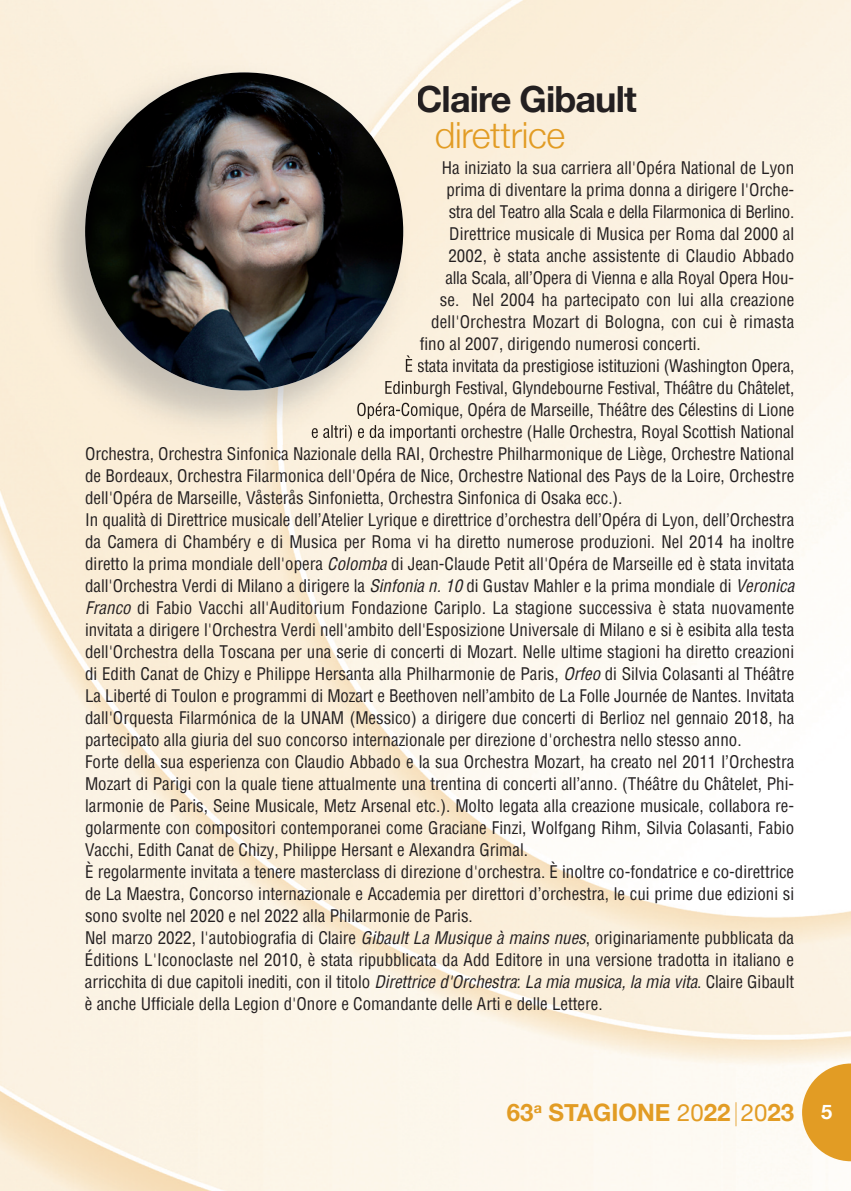
<style>
.page{position:relative;width:851px;height:1191px;background:#fff}
.page>*{position:absolute;margin:0;border:0;box-sizing:border-box;transform-origin:0 0}
.t1{font:700 36px "Helvetica Neue";letter-spacing:-.025em;color:#231f20}
.t2{font:300 36px "Helvetica Neue";letter-spacing:-.01em;color:#e29c24}
.t3{font:700 24px "Helvetica Neue";color:#e29c24}
.t4{font:condensed 17px "Helvetica";color:#231f20}
.t5{font:condensed 17px "Helvetica";letter-spacing:-.025em;color:#231f20}
.s1{font-style:italic}
.s2{font-weight:400}
.s3{font-size:20px;color:#fff}
</style>
<div class="page">
<img style="left:0;top:0;width:850px;height:1191px">
<svg style="left:802px;top:1063px;width:48px;height:98px"></svg>
<img style="left:31px;top:58px;width:386px;height:386px">
<img style="left:406px;top:355px;width:7px;height:17px">
<img style="left:385px;top:381px;width:32px;height:14px">
<img style="left:357px;top:403px;width:60px;height:16px">
<img style="left:312px;top:425px;width:72px;height:16px">
<img style="left:85px;top:72px;width:318px;height:318px;border-radius:50%">
<h1 class="t1" style="left:416px;top:77px;width:222px">Claire Gibault</h1>
<h1 class="t2" style="left:435px;top:113px;width:132px">direttrice</h1>
<p class="t4" style="left:441px;top:156px;width:354px">Ha iniziato la sua carriera all'Opéra National de Lyon</p>
<p class="t4" style="left:446px;top:178px;width:349px">prima di diventare la prima donna a dirigere l'Orche-</p>
<p class="t5" style="left:448px;top:200px;width:347px">stra del Teatro alla Scala e della Filarmonica di Berlino.</p>
<p class="t4" style="left:449px;top:222px;width:346px">Direttrice musicale di Musica per Roma dal 2000 al</p>
<p class="t4" style="left:448px;top:244px;width:347px">2002, è stata anche assistente di Claudio Abbado</p>
<p class="t4" style="left:445px;top:266px;width:350px">alla Scala, all’Opera di Vienna e alla Royal Opera Hou-</p>
<p class="t4" style="left:439px;top:288px;width:356px">se. Nel 2004 ha partecipato con lui alla creazione</p>
<p class="t4" style="left:431px;top:310px;width:364px">dell'Orchestra Mozart di Bologna, con cui è rimasta</p>
<p class="t4" style="left:419px;top:332px;width:282px">fino al 2007, dirigendo numerosi concerti.</p>
<p class="t4" style="left:404px;top:354px;width:391px">È stata invitata da prestigiose istituzioni (Washington Opera,</p>
<p class="t4" style="left:384px;top:376px;width:411px">Edinburgh Festival, Glyndebourne Festival, Théâtre du Châtelet,</p>
<p class="t4" style="left:356px;top:398px;width:439px">Opéra-Comique, Opéra de Marseille, Théâtre des Célestins di Lione</p>
<p class="t4" style="left:311px;top:420px;width:484px">e altri) e da importanti orchestre (Halle Orchestra, Royal Scottish National</p>
<p class="t4" style="left:85px;top:442px;width:710px">Orchestra, Orchestra Sinfonica Nazionale della RAI, Orchestre Philharmonique de Liège, Orchestre National</p>
<p class="t4" style="left:85px;top:464px;width:710px">de Bordeaux, Orchestra Filarmonica dell'Opéra de Nice, Orchestre National des Pays de la Loire, Orchestre</p>
<p class="t4" style="left:85px;top:486px;width:539px">dell'Opéra de Marseille, Våsterås Sinfonietta, Orchestra Sinfonica di Osaka ecc.).</p>
<p class="t4" style="left:85px;top:508px;width:710px">In qualità di Direttrice musicale dell’Atelier Lyrique e direttrice d’orchestra dell’Opéra di Lyon, dell’Orchestra</p>
<p class="t4" style="left:85px;top:530px;width:710px">da Camera di Chambéry e di Musica per Roma vi ha diretto numerose produzioni. Nel 2014 ha inoltre</p>
<p class="t4" style="left:85px;top:552px;width:710px">diretto la prima mondiale dell'opera <span class="s1">Colomba</span> di Jean-Claude Petit all'Opéra de Marseille ed è stata invitata</p>
<p class="t4" style="left:85px;top:574px;width:710px">dall'Orchestra Verdi di Milano a dirigere la <span class="s1">Sinfonia n. 10</span> di Gustav Mahler e la prima mondiale di <span class="s1">Veronica</span></p>
<p class="t4" style="left:85px;top:596px;width:710px"><span class="s1">Franco</span> di Fabio Vacchi all'Auditorium Fondazione Cariplo. La stagione successiva è stata nuovamente</p>
<p class="t4" style="left:85px;top:618px;width:710px">invitata a dirigere l'Orchestra Verdi nell'ambito dell'Esposizione Universale di Milano e si è esibita alla testa</p>
<p class="t4" style="left:85px;top:640px;width:710px">dell'Orchestra della Toscana per una serie di concerti di Mozart. Nelle ultime stagioni ha diretto creazioni</p>
<p class="t4" style="left:85px;top:662px;width:710px">di Edith Canat de Chizy e Philippe Hersanta alla Philharmonie de Paris, <span class="s1">Orfeo</span> di Silvia Colasanti al Théâtre</p>
<p class="t4" style="left:85px;top:684px;width:710px">La Liberté di Toulon e programmi di Mozart e Beethoven nell’ambito de La Folle Journée de Nantes. Invitata</p>
<p class="t4" style="left:85px;top:706px;width:710px">dall'Orquesta Filarmónica de la UNAM (Messico) a dirigere due concerti di Berlioz nel gennaio 2018, ha</p>
<p class="t4" style="left:85px;top:728px;width:658px">partecipato alla giuria del suo concorso internazionale per direzione d'orchestra nello stesso anno.</p>
<p class="t4" style="left:85px;top:750px;width:710px">Forte della sua esperienza con Claudio Abbado e la sua Orchestra Mozart, ha creato nel 2011 l’Orchestra</p>
<p class="t4" style="left:85px;top:772px;width:710px">Mozart di Parigi con la quale tiene attualmente una trentina di concerti all’anno. (Théâtre du Châtelet, Phi-</p>
<p class="t4" style="left:85px;top:794px;width:710px">larmonie de Paris, Seine Musicale, Metz Arsenal etc.). Molto legata alla creazione musicale, collabora re-</p>
<p class="t4" style="left:85px;top:816px;width:710px">golarmente con compositori contemporanei come Graciane Finzi, Wolfgang Rihm, Silvia Colasanti, Fabio</p>
<p class="t4" style="left:85px;top:838px;width:444px">Vacchi, Edith Canat de Chizy, Philippe Hersant e Alexandra Grimal.</p>
<p class="t4" style="left:85px;top:860px;width:710px">È regolarmente invitata a tenere masterclass di direzione d'orchestra. È inoltre co-fondatrice e co-direttrice</p>
<p class="t4" style="left:85px;top:882px;width:710px">de La Maestra, Concorso internazionale e Accademia per direttori d’orchestra, le cui prime due edizioni si</p>
<p class="t4" style="left:85px;top:904px;width:389px">sono svolte nel 2020 e nel 2022 alla Philarmonie de Paris.</p>
<p class="t4" style="left:85px;top:926px;width:710px">Nel marzo 2022, l'autobiografia di Claire <span class="s1">Gibault La Musique à mains nues</span>, originariamente pubblicata da</p>
<p class="t4" style="left:85px;top:948px;width:710px">Éditions L'Iconoclaste nel 2010, è stata ripubblicata da Add Editore in una versione tradotta in italiano e</p>
<p class="t4" style="left:85px;top:970px;width:710px">arricchita di due capitoli inediti, con il titolo <span class="s1">Direttrice d'Orchestra: La mia musica, la mia vita</span>. Claire Gibault</p>
<p class="t4" style="left:85px;top:992px;width:519px">è anche Ufficiale della Legion d'Onore e Comandante delle Arti e delle Lettere.</p>
<h2 class="t3" style="left:507px;top:1097px;width:327px">63<sup>a</sup> STAGIONE <span class="s2">20</span>22 <span class="s2">| 20</span>23 <span class="s3">5</span></h2>
</div>
